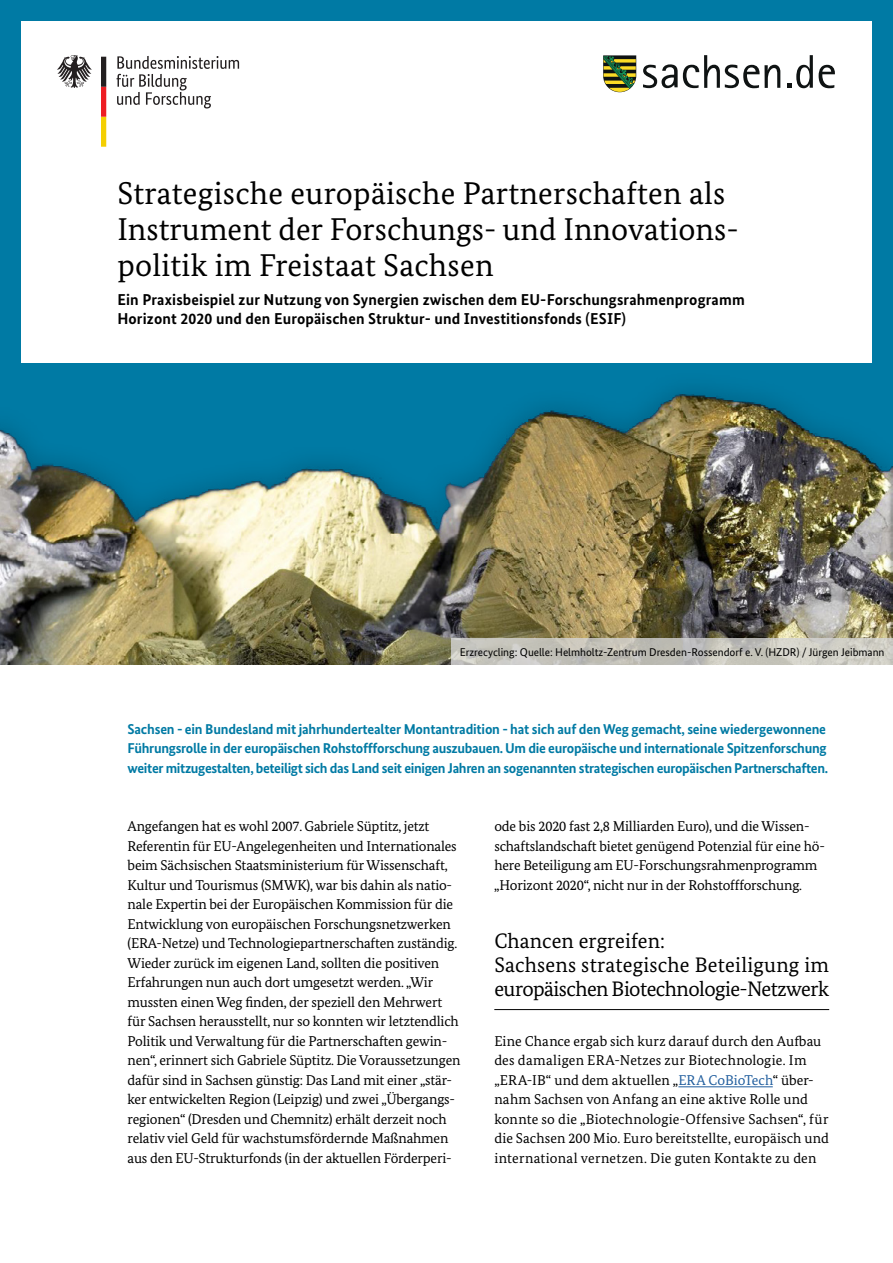
<style>
.page{position:relative;width:893px;height:1263px;background:#fff}
.page>*{position:absolute;margin:0;border:0;box-sizing:border-box;transform-origin:0 0}
.t1{font:31.5px/36px "Bundes Serif";letter-spacing:.01em;color:#000}
.t2{font:21px/24px "Bundes Serif";letter-spacing:.005em;color:#000}
.t3{font:700 15.75px "Bundes Sans";letter-spacing:.01em;color:#000}
.t4{font:14.25px/19.5px "Bundes Serif";letter-spacing:-.01em;color:#000}
.t5{font:700 14.25px/19.5px "Bundes Sans";letter-spacing:-.02em;color:#007aa4}
.t6{font:14.25px/19.5px "Bundes Serif";letter-spacing:.01em;color:#000}
.t7{font:11.25px "Bundes Sans";letter-spacing:-.005em;color:#000}
.s1{color:#215e9e}
</style>
<div class="page">
<div style="left:0;top:0;width:893px;height:664px;background:#007aa4"></div>
<div style="left:21px;top:21px;width:851px;height:341px;background:#fff"></div>
<svg style="left:116px;top:56px;width:123px;height:52px"></svg>
<svg style="left:57px;top:55px;width:35px;height:33px"></svg>
<svg style="left:101px;top:57px;width:5px;height:90px"></svg>
<svg style="left:603px;top:55px;width:33px;height:37px"></svg>
<svg style="left:643px;top:55px;width:137px;height:33px"></svg>
<svg style="left:787px;top:55px;width:26px;height:33px"></svg>
<svg style="left:819px;top:65px;width:16px;height:23px"></svg>
<img style="left:0;top:362px;width:893px;height:302px">
<div style="left:451px;top:638px;width:442px;height:27px;background:#d5d5d5;opacity:.8"></div>
<hr style="left:494px;top:1009px;width:335px;height:1px;background:#000">
<hr style="left:678px;top:1086px;width:95px;height:1px;background:#215e9e">
<h1 class="t1" style="left:117px;top:175px;width:623px">Strategische europäische Partnerschaften als<br>Instrument der Forschungs- und Innovations&shy;politik im Freistaat Sachsen</h1>
<h2 class="t3" style="left:117px;top:309px;width:510px">Horizont 2020 und den Europäischen Struktur- und Investitionsfonds (ESIF)</h2>
<h2 class="t3" style="left:117px;top:290px;width:629px">Ein Praxisbeispiel zur Nutzung von Synergien zwischen dem EU-Forschungsrahmenprogramm</h2>
<p class="t7" style="left:460px;top:646px;width:426px">Erzrecycling: Quelle: Helmholtz-Zentrum Dresden-Rossendorf e. V. (HZDR) / Jürgen Jeibmann</p>
<p class="t5" style="left:128px;top:719px;width:702px">Sachsen - ein Bundesland mit jahrhundertealter Montantradition - hat sich auf den Weg gemacht, seine wiedergewonnene<br>Führungsrolle in der europäischen Rohstoffforschung auszubauen. Um die europäische und internationale Spitzenforschung weiter mitzugestalten, beteiligt sich das Land seit einigen Jahren an sogenannten strategischen europäischen Partnerschaften.</p>
<p class="t4" style="left:128px;top:817px;width:334px">Angefangen hat es wohl 2007. Gabriele Süptitz, jetzt Referentin für EU-Angelegenheiten und Internationales beim Sächsischen Staatsministerium für Wissenschaft, Kultur und Tourismus (SMWK), war bis dahin als natio&shy;nale Expertin bei der Europäischen Kommission für die Entwicklung von europäischen Forschungsnetzwerken (ERA-Netze) und Technologiepartnerschaften zuständig.<br>Wieder zurück im eigenen Land, sollten die positiven Erfahrungen nun auch dort umgesetzt werden. „Wir mussten einen Weg finden, der speziell den Mehrwert für Sachsen herausstellt, nur so konnten wir letztendlich Politik und Verwaltung für die Partnerschaften gewin&shy;nen“, erinnert sich Gabriele Süptitz. Die Voraussetzungen dafür sind in Sachsen günstig: Das Land mit einer „stär&shy;ker entwickelten Region (Leipzig) und zwei „Übergangs&shy;regionen“ (Dresden und Chemnitz) erhält derzeit noch relativ viel Geld für wachstumsfördernde Maßnahmen aus den EU-Strukturfonds (in der aktuellen Förderperi-</p>
<p class="t4" style="left:494px;top:816px;width:332px">ode bis 2020 fast 2,8 Milliarden Euro), und die Wissen&shy;schaftslandschaft bietet genügend Potenzial für eine hö&shy;here Beteiligung am EU-Forschungsrahmenprogramm „Horizont 2020“, nicht nur in der Rohstoffforschung.</p>
<h3 class="t2" style="left:494px;top:929px;width:336px">Chancen ergreifen:<br>Sachsens strategische Beteiligung im europäischen Biotechnologie-Netzwerk</h3>
<p class="t6" style="left:494px;top:1031px;width:336px">Eine Chance ergab sich kurz darauf durch den Aufbau des damaligen ERA-Netzes zur Biotechnologie. Im „ERA-IB“ und dem aktuellen „<span class="s1">ERA CoBioTech</span>“ über&shy;nahm Sachsen von Anfang an eine aktive Rolle und konnte so die „Biotechnologie-Offensive Sachsen“, für die Sachsen 200 Mio. Euro bereitstellte, europäisch und international vernetzen. Die guten Kontakte zu den</p>
</div>
